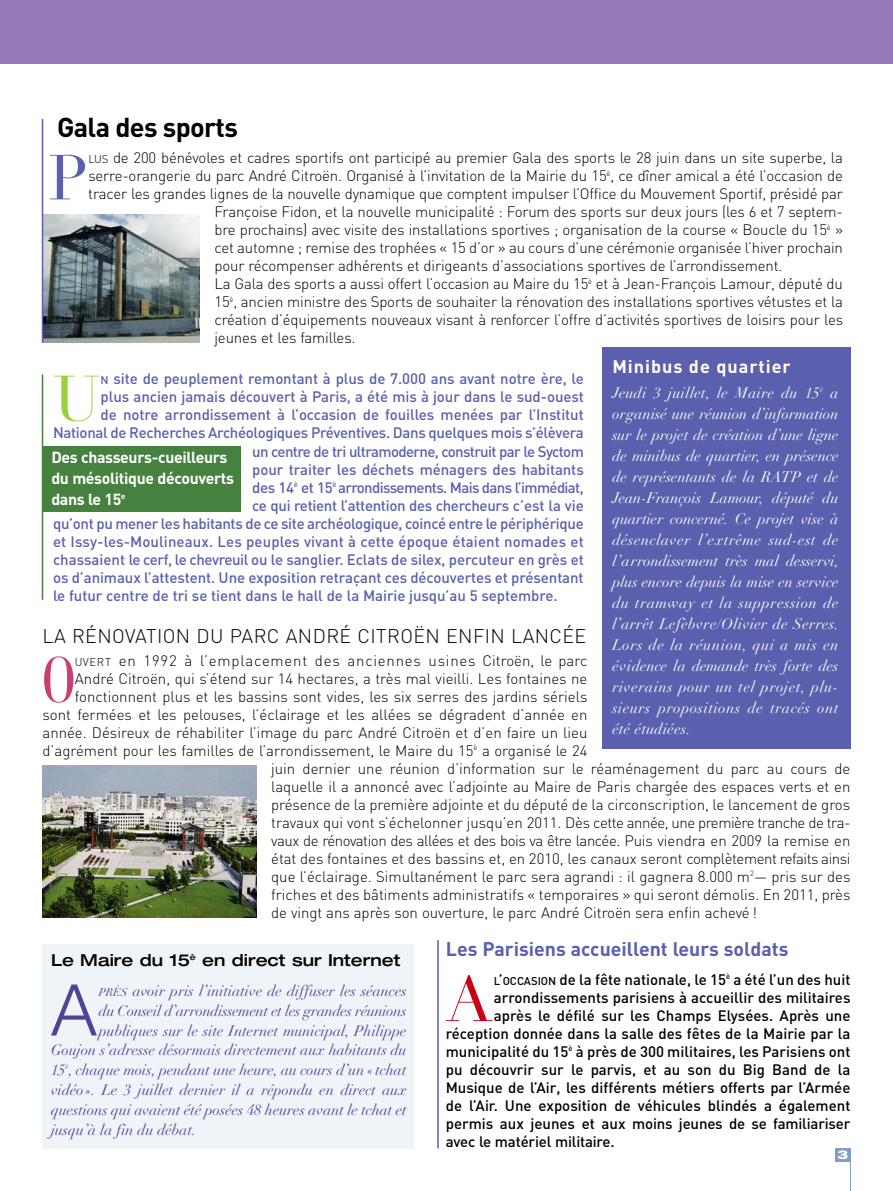
<style>
.page{position:relative;width:893px;height:1191px;background:#fff}
.page>*{position:absolute;margin:0;border:0;box-sizing:border-box;transform-origin:0 0}
.t1{font:71.4px "Helvetica Neue Light TT";color:#4d4498}
.t2{font:63px "Didot LH";color:#99d03b}
.t3{font:63px "Didot LH";color:#ca0016}
.t4{font:62.4px "Didot LH";color:#5a60ad}
.t5{font:62.4px "Didot LH";color:#cb3c70}
.t6{font:700 27px "DIN";letter-spacing:-.025em;color:#000}
.t7{font:300 19.5px "DIN";letter-spacing:.02em;color:#000}
.t8{font:700 19.5px "DIN";color:#5a60ad}
.t9{font:700 18px "DIN";letter-spacing:.055em;color:#fff}
.t10{font:500 expanded 16.5px "Helvetica Neue";color:#000}
.t11{font:700 15.9px/21.1px "DIN";letter-spacing:-.02em;color:#fff}
.t12{font:300 15px "DIN";letter-spacing:-.01em;color:#000}
.t13{font:500 15px "DIN";letter-spacing:-.005em;color:#5a60ad}
.t14{font:italic 15px/21px "Didot LH";letter-spacing:.045em;color:#fff;text-align:justify}
.t15{font:500 15px "DIN";color:#000}
.t16{font:italic 15px "Didot LH";color:#4d4498}
.t17{font:500 15px "DIN";letter-spacing:-.045em;color:#5a60ad}
.t18{font:300 15px "DIN";letter-spacing:-.03em;color:#000}
.t19{font:300 15px "DIN";letter-spacing:.05em;color:#000}
.t20{font:800 expanded 12px "Helvetica Neue";color:#fff}
.s1{font-size:11.25px}
</style>
<div class="page">
<div style="left:43px;top:944px;width:371px;height:204px;background:#eff4f8"></div>
<div style="left:43px;top:446px;width:197px;height:66px;background:#468140"></div>
<div style="left:835px;top:1148px;width:15px;height:13px;background:#809ec9"></div>
<hr style="left:850px;top:1148px;width:1px;height:43px;background:#809ec9">
<img style="left:43px;top:214px;width:156px;height:129px">
<hr style="left:42px;top:374px;width:1px;height:226px;background:#468140">
<hr style="left:437px;top:940px;width:2px;height:208px;background:#5a60ad">
<img style="left:43px;top:765px;width:213px;height:152px">
<div style="left:602px;top:347px;width:248px;height:402px;background:#5a60ad"></div>
<hr style="left:42px;top:119px;width:1px;height:224px;background:#5a60ad">
<div style="left:0;top:0;width:893px;height:64px;background:#9578ba"></div>
<h3 class="t6" style="left:57px;top:117px;width:182px">Gala des sports</h3>
<h3 class="t4" style="left:48px;top:152px;width:42px">P</h3>
<p class="t12" style="left:88px;top:153px;width:756px"><span class="s1">LUS</span> de 200 bénévoles et cadres sportifs ont participé au premier Gala des sports le 28 juin dans un site superbe, la</p>
<p class="t12" style="left:88px;top:171px;width:756px">serre-orangerie du parc André Citroën. Organisé à l’invitation de la Mairie du 15<sup>è</sup>, ce dîner amical a été l’occasion de</p>
<p class="t12" style="left:88px;top:189px;width:756px">tracer les grandes lignes de la nouvelle dynamique que comptent impulser l’Office du Mouvement Sportif, présidé par</p>
<p class="t12" style="left:214px;top:207px;width:630px">Françoise Fidon, et la nouvelle municipalité : Forum des sports sur deux jours (les 6 et 7 septem-</p>
<p class="t12" style="left:214px;top:225px;width:630px">bre prochains) avec visite des installations sportives ; organisation de la course « Boucle du 15<sup>è</sup> »</p>
<p class="t12" style="left:214px;top:243px;width:630px">cet automne ; remise des trophées « 15 d’or » au cours d’une cérémonie organisée l’hiver prochain</p>
<p class="t12" style="left:214px;top:261px;width:569px">pour récompenser adhérents et dirigeants d’associations sportives de l’arrondissement.</p>
<p class="t12" style="left:214px;top:279px;width:630px">La Gala des sports a aussi offert l’occasion au Maire du 15<sup>è</sup> et à Jean-François Lamour, député du</p>
<p class="t12" style="left:214px;top:297px;width:630px">15<sup>è</sup>, ancien ministre des Sports de souhaiter la rénovation des installations sportives vétustes et la</p>
<p class="t12" style="left:214px;top:315px;width:630px">création d’équipements nouveaux visant à renforcer l’offre d’activités sportives de loisirs pour les</p>
<p class="t12" style="left:214px;top:333px;width:143px">jeunes et les familles.</p>
<p class="t9" style="left:612px;top:360px;width:180px">Minibus de quartier</p>
<p class="t14" style="left:612px;top:384px;width:228px">Jeudi 3 juillet, le Maire du 15<sup>è</sup> a organisé une réunion d’information sur le projet de création d’une ligne de minibus de quartier, en présence de représentants de la RATP et de Jean-François Lamour, député du quartier concerné. Ce projet vise à désenclaver l’extrême sud-est de l’arrondissement très mal desservi, plus encore depuis la mise en service du tramway et la suppression de l’arrêt Lefèbvre/Olivier de Serres.<br>Lors de la réunion, qui a mis en évidence la demande très forte des riverains pour un tel projet, plu&shy;sieurs propositions de tracés ont été étudiées.</p>
<h2 class="t2" style="left:53px;top:372px;width:49px">U</h2>
<p class="t13" style="left:101px;top:374px;width:485px"><span class="s1">N</span> site de peuplement remontant à plus de 7.000 ans avant notre ère, le</p>
<p class="t13" style="left:101px;top:392px;width:485px">plus ancien jamais découvert à Paris, a été mis à jour dans le sud-ouest</p>
<p class="t13" style="left:101px;top:410px;width:485px">de notre arrondissement à l’occasion de fouilles menées par l’Institut</p>
<p class="t13" style="left:53px;top:428px;width:532px">National de Recherches Archéologiques Préventives. Dans quelques mois s’élèvera</p>
<p class="t17" style="left:252px;top:446px;width:333px">un centre de tri ultramoderne, construit par le Syctom</p>
<p class="t13" style="left:252px;top:464px;width:333px">pour traiter les déchets ménagers des habitants</p>
<p class="t17" style="left:252px;top:482px;width:333px">des 14<sup>è</sup> et 15<sup>è</sup> arrondissements. Mais dans l’immédiat,</p>
<p class="t13" style="left:252px;top:500px;width:333px">ce qui retient l’attention des chercheurs c’est la vie</p>
<p class="t13" style="left:53px;top:518px;width:532px">qu’ont pu mener les habitants de ce site archéologique, coincé entre le périphérique</p>
<p class="t13" style="left:53px;top:536px;width:532px">et Issy-les-Moulineaux. Les peuples vivant à cette époque étaient nomades et</p>
<p class="t13" style="left:53px;top:554px;width:532px">chassaient le cerf, le chevreuil ou le sanglier. Eclats de silex, percuteur en grès et</p>
<p class="t13" style="left:53px;top:572px;width:532px">os d’animaux l’attestent. Une exposition retraçant ces découvertes et présentant</p>
<p class="t13" style="left:53px;top:590px;width:506px">le futur centre de tri se tient dans le hall de la Mairie jusqu’au 5 septembre.</p>
<p class="t11" style="left:51px;top:448px;width:184px">Des chasseurs-cueilleurs du mésolitique découverts dans le 15<sup>e</sup></p>
<h3 class="t7" style="left:43px;top:629px;width:545px">LA RÉNOVATION DU PARC ANDRÉ CITROËN ENFIN LANCÉE</h3>
<h3 class="t5" style="left:43px;top:654px;width:34px">0</h3>
<p class="t19" style="left:75px;top:655px;width:514px"><span class="s1">UVERT</span> en 1992 à l’emplacement des anciennes usines Citroën, le parc</p>
<p class="t12" style="left:75px;top:673px;width:514px">André Citroën, qui s’étend sur 14 hectares, a très mal vieilli. Les fontaines ne</p>
<p class="t12" style="left:75px;top:691px;width:514px">fonctionnent plus et les bassins sont vides, les six serres des jardins sériels</p>
<p class="t12" style="left:43px;top:709px;width:546px">sont fermées et les pelouses, l’éclairage et les allées se dégradent d’année en</p>
<p class="t12" style="left:43px;top:727px;width:546px">année. Désireux de réhabiliter l’image du parc André Citroën et d’en faire un lieu</p>
<p class="t12" style="left:43px;top:745px;width:546px">d’agrément pour les familles de l’arrondissement, le Maire du 15<sup>è</sup> a organisé le 24</p>
<p class="t12" style="left:271px;top:763px;width:581px">juin dernier une réunion d’information sur le réaménagement du parc au cours de</p>
<p class="t12" style="left:271px;top:781px;width:581px">laquelle il a annoncé avec l’adjointe au Maire de Paris chargée des espaces verts et en</p>
<p class="t12" style="left:271px;top:799px;width:580px">présence de la première adjointe et du député de la circonscription, le lancement de gros</p>
<p class="t12" style="left:271px;top:817px;width:581px">travaux qui vont s’échelonner jusqu’en 2011. Dès cette année, une première tranche de tra-</p>
<p class="t18" style="left:271px;top:835px;width:581px">vaux de rénovation des allées et des bois va être lancée. Puis viendra en 2009 la remise en</p>
<p class="t12" style="left:271px;top:853px;width:581px">état des fontaines et des bassins et, en 2010, les canaux seront complètement refaits ainsi</p>
<p class="t12" style="left:271px;top:871px;width:581px">que l’éclairage. Simultanément le parc sera agrandi : il gagnera 8.000 m<sup>2</sup>— pris sur des</p>
<p class="t12" style="left:271px;top:889px;width:581px">friches et des bâtiments administratifs « temporaires » qui seront démolis. En 2011, près</p>
<p class="t12" style="left:271px;top:907px;width:487px">de vingt ans après son ouverture, le parc André Citroën sera enfin achevé !</p>
<p class="t10" style="left:51px;top:953px;width:351px">Le Maire du 15<sup>è</sup> en direct sur Internet</p>
<h1 class="t1" style="left:51px;top:969px;width:46px">A</h1>
<p class="t16" style="left:99px;top:984px;width:309px"><span class="s1">PRÈS</span> avoir pris l’initiative de diffuser les séances</p>
<p class="t16" style="left:99px;top:1004px;width:309px">du Conseil d’arrondissement et les grandes réunions</p>
<p class="t16" style="left:99px;top:1024px;width:309px">publiques sur le site Internet municipal, Philippe</p>
<p class="t16" style="left:51px;top:1044px;width:357px">Goujon s’adresse désormais directement aux habitants du</p>
<p class="t16" style="left:51px;top:1063px;width:357px">15<sup>è</sup>, chaque mois, pendant une heure, au cours d’un «tchat</p>
<p class="t16" style="left:51px;top:1083px;width:357px">vidéo». Le 3 juillet dernier il a répondu en direct aux</p>
<p class="t16" style="left:51px;top:1103px;width:357px">questions qui avaient été posées 48 heures avant le tchat et</p>
<p class="t16" style="left:51px;top:1123px;width:147px">jusqu’à la fin du débat.</p>
<h3 class="t8" style="left:446px;top:941px;width:344px">Les Parisiens accueillent leurs soldats</h3>
<h2 class="t3" style="left:446px;top:973px;width:48px">A</h2>
<p class="t15" style="left:494px;top:974px;width:358px"><span class="s1">L</span>’<span class="s1">OCCASION</span> de la fête nationale, le 15<sup>è</sup> a été l’un des huit</p>
<p class="t15" style="left:494px;top:992px;width:358px">arrondissements parisiens à accueillir des militaires</p>
<p class="t15" style="left:494px;top:1010px;width:358px">après le défilé sur les Champs Elysées. Après une</p>
<p class="t15" style="left:446px;top:1028px;width:406px">réception donnée dans la salle des fêtes de la Mairie par la</p>
<p class="t15" style="left:446px;top:1046px;width:406px">municipalité du 15<sup>è</sup> à près de 300 militaires, les Parisiens ont</p>
<p class="t15" style="left:446px;top:1064px;width:406px">pu découvrir sur le parvis, et au son du Big Band de la</p>
<p class="t15" style="left:446px;top:1082px;width:406px">Musique de l’Air, les différents métiers offerts par l’Armée</p>
<p class="t15" style="left:446px;top:1100px;width:406px">de l’Air. Une exposition de véhicules blindés a également</p>
<p class="t15" style="left:446px;top:1118px;width:406px">permis aux jeunes et aux moins jeunes de se familiariser</p>
<p class="t15" style="left:446px;top:1136px;width:170px">avec le matériel militaire.</p>
<p class="t20" style="left:837px;top:1150px;width:12px">3</p>
</div>
